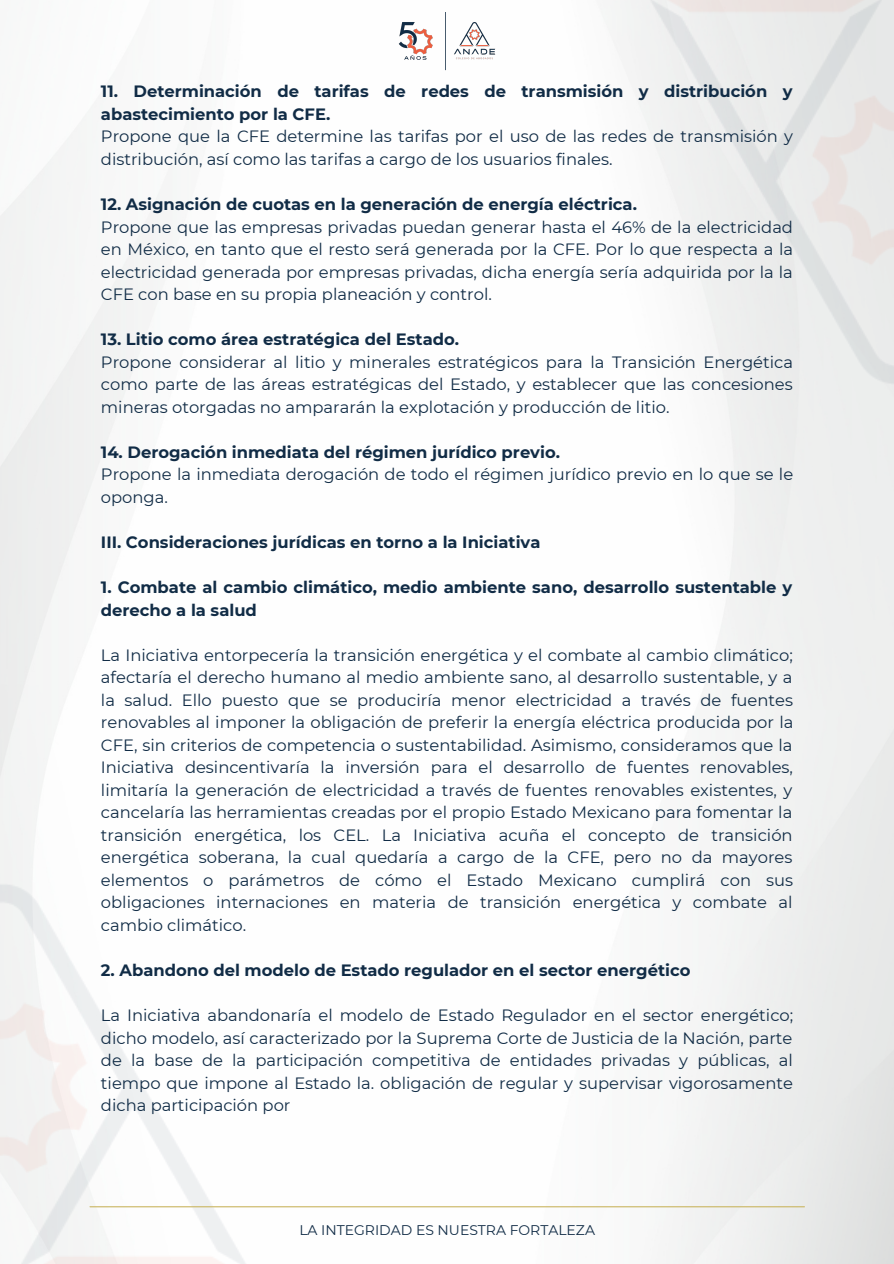
<style>
.page{position:relative;width:894px;height:1264px;background:#fff}
.page>*{position:absolute;margin:0;border:0;box-sizing:border-box;transform-origin:0 0}
.t1{font:16.35px/22.5px "Montserrat";color:#112c46;text-align:justify}
.t2{font:700 16.35px/22.5px "Montserrat";color:#112c46}
.t3{font:13.95px "Montserrat";color:#112c46}
</style>
<div class="page">
<hr style="left:90px;top:1206px;width:714px;height:1px;background:#cab662">
<img style="left:398px;top:12px;width:98px;height:59px">
<p class="t2" style="left:101px;top:80px;width:693px">11. Determinación de tarifas de redes de transmisión y distribución y abastecimiento por la CFE.</p>
<p class="t1" style="left:101px;top:125px;width:693px">Propone que la CFE determine las tarifas por el uso de las redes de transmisión y distribución, así como las tarifas a cargo de los usuarios finales.</p>
<p class="t2" style="left:101px;top:193px;width:537px">12. Asignación de cuotas en la generación de energía eléctrica.</p>
<p class="t1" style="left:101px;top:215px;width:693px">Propone que las empresas privadas puedan generar hasta el 46% de la electricidad en México, en tanto que el resto será generada por la CFE. Por lo que respecta a la electricidad generada por empresas privadas, dicha energía sería adquirida por la la CFE con base en su propia planeación y control.</p>
<p class="t2" style="left:101px;top:328px;width:359px">13. Litio como área estratégica del Estado.</p>
<p class="t1" style="left:101px;top:350px;width:693px">Propone considerar al litio y minerales estratégicos para la Transición Energética como parte de las áreas estratégicas del Estado, y establecer que las concesiones mineras otorgadas no ampararán la explotación y producción de litio.</p>
<p class="t2" style="left:101px;top:440px;width:460px">14. Derogación inmediata del régimen jurídico previo.</p>
<p class="t1" style="left:101px;top:463px;width:693px">Propone la inmediata derogación de todo el régimen jurídico previo en lo que se le oponga.</p>
<p class="t2" style="left:101px;top:531px;width:441px">III. Consideraciones jurídicas en torno a la Iniciativa</p>
<p class="t2" style="left:101px;top:576px;width:692px">1. Combate al cambio climático, medio ambiente sano, desarrollo sustentable y derecho a la salud</p>
<p class="t1" style="left:101px;top:643px;width:693px">La Iniciativa entorpecería la transición energética y el combate al cambio climático; afectaría el derecho humano al medio ambiente sano, al desarrollo sustentable, y a la salud. Ello puesto que se produciría menor electricidad a través de fuentes renovables al imponer la obligación de preferir la energía eléctrica producida por la CFE, sin criterios de competencia o sustentabilidad. Asimismo, consideramos que la Iniciativa desincentivaría la inversión para el desarrollo de fuentes renovables, limitaría la generación de electricidad a través de fuentes renovables existentes, y cancelaría las herramientas creadas por el propio Estado Mexicano para fomentar la transición energética, los CEL. La Iniciativa acuña el concepto de transición energética soberana, la cual quedaría a cargo de la CFE, pero no da mayores elementos o parámetros de cómo el Estado Mexicano cumplirá con sus obligaciones internaciones en materia de transición energética y combate al cambio climático.</p>
<p class="t2" style="left:101px;top:958px;width:591px">2. Abandono del modelo de Estado regulador en el sector energético</p>
<p class="t1" style="left:101px;top:1003px;width:693px">La Iniciativa abandonaría el modelo de Estado Regulador en el sector energético; dicho modelo, así caracterizado por la Suprema Corte de Justicia de la Nación, parte de la base de la participación competitiva de entidades privadas y públicas, al tiempo que impone al Estado la. obligación de regular y supervisar vigorosamente dicha participación por</p>
<p class="t3" style="left:299px;top:1221px;width:297px">LA INTEGRIDAD ES NUESTRA FORTALEZA</p>
</div>
